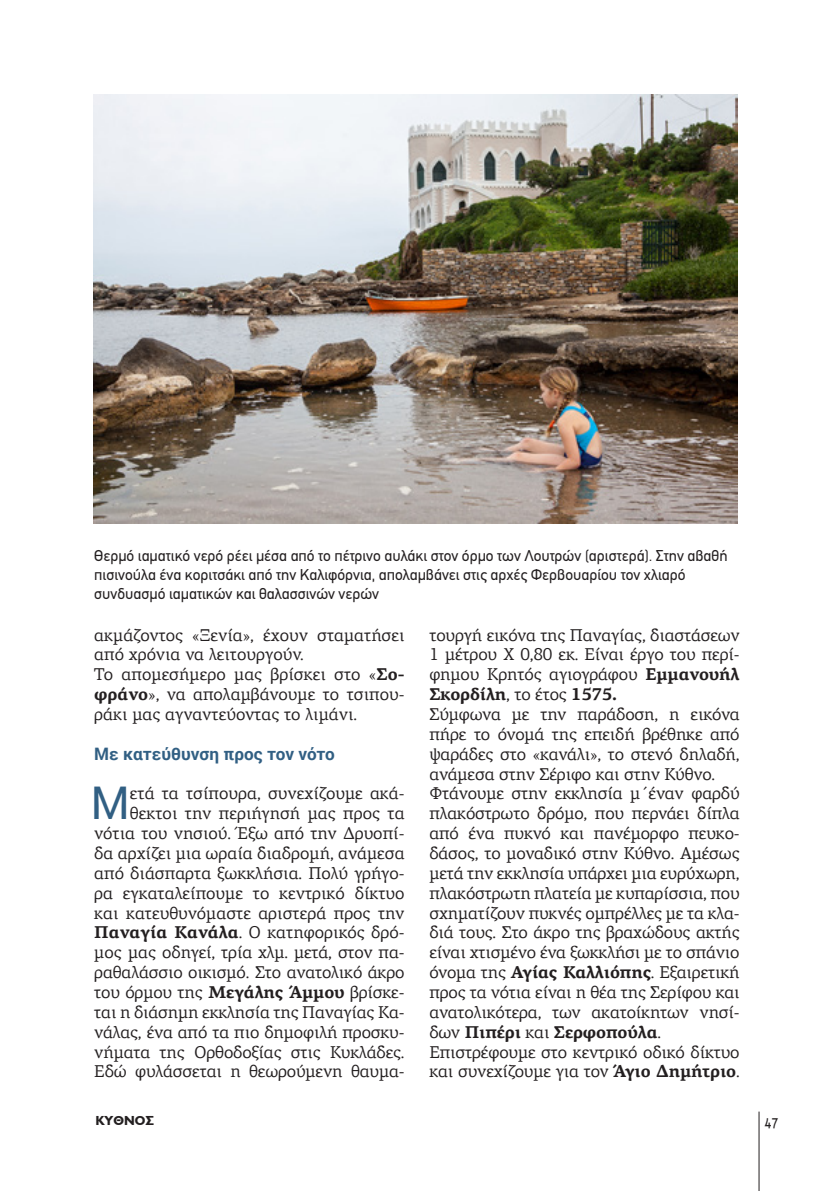
<style>
.page{position:relative;width:834px;height:1191px;background:#fff}
.page>*{position:absolute;margin:0;border:0;box-sizing:border-box;transform-origin:0 0}
.t1{font:45.15px "Roboto";color:#315f83}
.t2{font:17.15px/19.8px "PF Agora Serif Pro";letter-spacing:-.01em;color:#231f20}
.t3{font:700 17.15px "Roboto";color:#315f83}
.t4{font:300 16.62px "Triplex Greek";color:#231f20}
.t5{font:15.75px/18.9px "PF Din Text";color:#231f20}
.t6{font:700 13.12px "CF Jeckyl";color:#231f20}
.s1{font-weight:700}
</style>
<div class="page">
<hr style="left:758px;top:1111px;width:1px;height:80px;background:#231f20">
<img style="left:94px;top:94px;width:643px;height:429px">
<p class="t5" style="left:94px;top:546px;width:634px">Θερμό ιαματικό νερό ρέει μέσα από το πέτρινο αυλάκι στον όρμο των Λουτρών (αριστερά). Στην αβαθή πισινούλα ένα κοριτσάκι από την Καλιφόρνια, απολαμβάνει στις αρχές Φερβουαρίου τον χλιαρό συνδυασμό ιαματικών και θαλασσινών νερών</p>
<p class="t2" style="left:94px;top:625px;width:312px">ακμάζοντος «Ξενία», έχουν σταματήσει από χρόνια να λειτουργούν.<br>Το απομεσήμερο μας βρίσκει στο «<span class="s1">Σο&shy;φράνο</span>», να απολαμβάνουμε το τσιπου&shy;ράκι μας αγναντεύοντας το λιμάνι.</p>
<p class="t3" style="left:94px;top:741px;width:242px">Με κατεύθυνση προς τον νότο</p>
<h1 class="t1" style="left:90px;top:771px;width:41px">Μ</h1>
<p class="t2" style="left:94px;top:783px;width:312px;text-align:right">ετά τα τσίπουρα, συνεχίζουμε ακά&shy;θεκτοι την περιήγησή μας προς τα νότια του νησιού. Έξω από την Δρυοπί&shy;δα αρχίζει μια ωραία διαδρομή, ανάμεσα από διάσπαρτα ξωκκλήσια. Πολύ γρήγο&shy;ρα εγκαταλείπουμε το κεντρικό δίκτυο και κατευθυνόμαστε αριστερά προς την <span class="s1">Παναγία Κανάλα</span>. Ο κατηφορικός δρό&shy;μος μας οδηγεί, τρία χλμ. μετά, στον πα&shy;ραθαλάσσιο οικισμό. Στο ανατολικό άκρο του όρμου της <span class="s1">Μεγάλης Άμμου</span> βρίσκε&shy;ται η διάσημη εκκλησία της Παναγίας Κα&shy;νάλας, ένα από τα πιο δημοφιλή προσκυ&shy;νήματα της Ορθοδοξίας στις Κυκλάδες.<br>Εδώ φυλάσσεται η θεωρούμενη θαυμα-</p>
<p class="t2" style="left:429px;top:625px;width:312px">τουργή εικόνα της Παναγίας, διαστάσεων 1 μέτρου Χ 0,80 εκ. Είναι έργο του περί&shy;φημου Κρητός αγιογράφου <span class="s1">Εμμανουήλ Σκορδίλη</span>, το έτος <span class="s1">1575.<br></span>Σύμφωνα με την παράδοση, η εικόνα πήρε το όνομά της επειδή βρέθηκε από ψαράδες στο «κανάλι», το στενό δηλαδή, ανάμεσα στην Σέριφο και στην Κύθνο.<br>Φτάνουμε στην εκκλησία μ΄έναν φαρδύ πλακόστρωτο δρόμο, που περνάει δίπλα από ένα πυκνό και πανέμορφο πευκο&shy;δάσος, το μοναδικό στην Κύθνο. Αμέσως μετά την εκκλησία υπάρχει μια ευρύχωρη, πλακόστρωτη πλατεία με κυπαρίσσια, που σχηματίζουν πυκνές ομπρέλλες με τα κλα&shy;διά τους. Στο άκρο της βραχώδους ακτής είναι χτισμένο ένα ξωκκλήσι με το σπάνιο όνομα της <span class="s1">Αγίας Καλλιόπης</span>. Εξαιρετική προς τα νότια είναι η θέα της Σερίφου και ανατολικότερα, των ακατοίκητων νησί&shy;δων <span class="s1">Πιπέρι</span> και <span class="s1">Σερφοπούλα</span>.<br>Επιστρέφουμε στο κεντρικό οδικό δίκτυο και συνεχίζουμε για τον <span class="s1">Άγιο Δημήτριο</span>.</p>
<p class="t6" style="left:95px;top:1110px;width:60px">ΚΥΘΝΟΣ</p>
<p class="t4" style="left:763px;top:1113px;width:17px">47</p>
</div>
